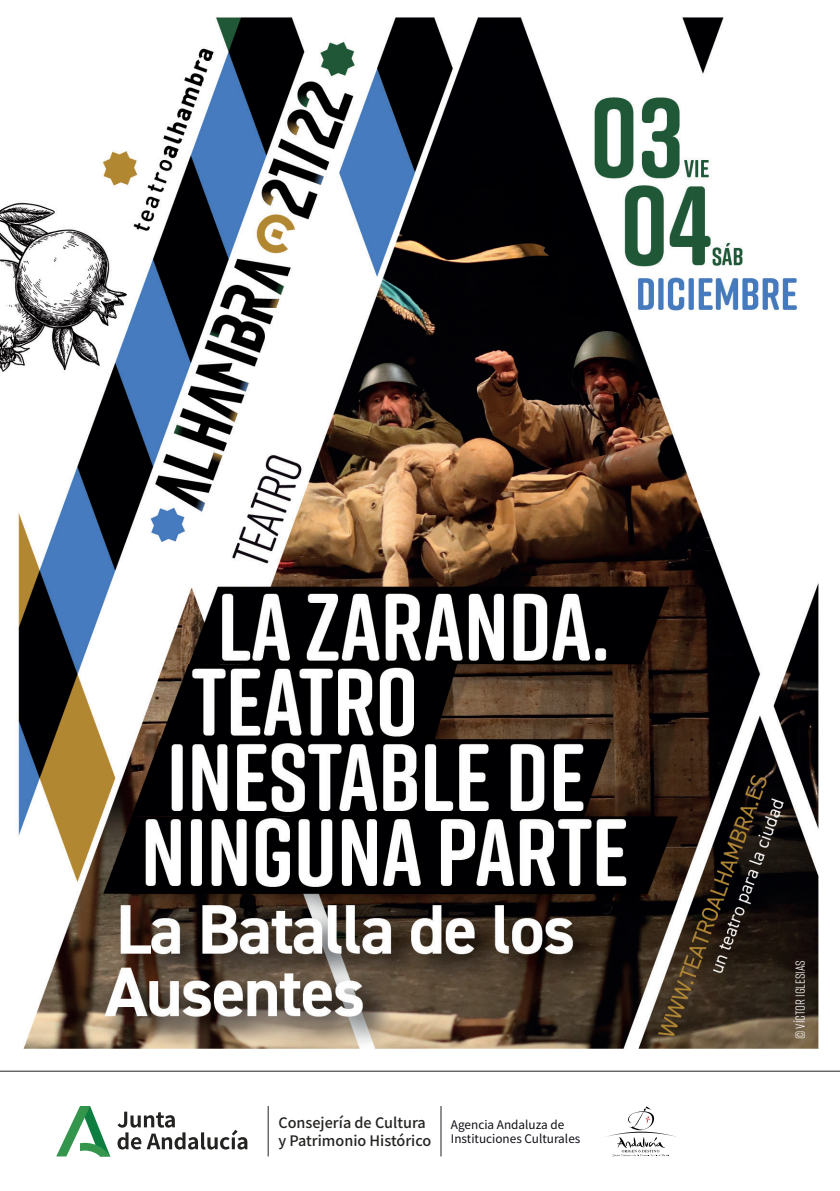
<style>
.page{position:relative;width:840px;height:1191px;background:#fff}
.page>*{position:absolute;margin:0;border:0;box-sizing:border-box;transform-origin:0 0}
.t1{font:500 14.4px/18.4px "Noto Sans HK";color:#242321}
.t2{font:13px "Rift Soft";color:#fff}
.t3{font:11.8px/14.2px "Noto Sans HK";color:#0e0c14}
</style>
<div class="page">
<img style="left:0;top:17px;width:839px;height:1140px">
<hr style="left:0;top:1070px;width:839px;height:1px;background:#222221">
<hr style="left:267px;top:1106px;width:1px;height:50px;background:#242321">
<svg style="left:117px;top:1111px;width:130px;height:38px"></svg>
<svg style="left:56px;top:1106px;width:54px;height:50px"></svg>
<hr style="left:440px;top:1106px;width:1px;height:50px;background:#242321">
<svg style="left:600px;top:1106px;width:81px;height:50px"></svg>
<p class="t1" style="left:278px;top:1113px;width:154px">Consejería de Cultura y Patrimonio Histórico</p>
<p class="t3" style="left:450px;top:1117px;width:131px">Agencia Andaluza de<br>Instituciones Culturales</p>
<p class="t2" style="left:790px;top:1039px;width:80px;rotate:-90deg">© VÍCTOR IGLESIAS</p>
</div>
